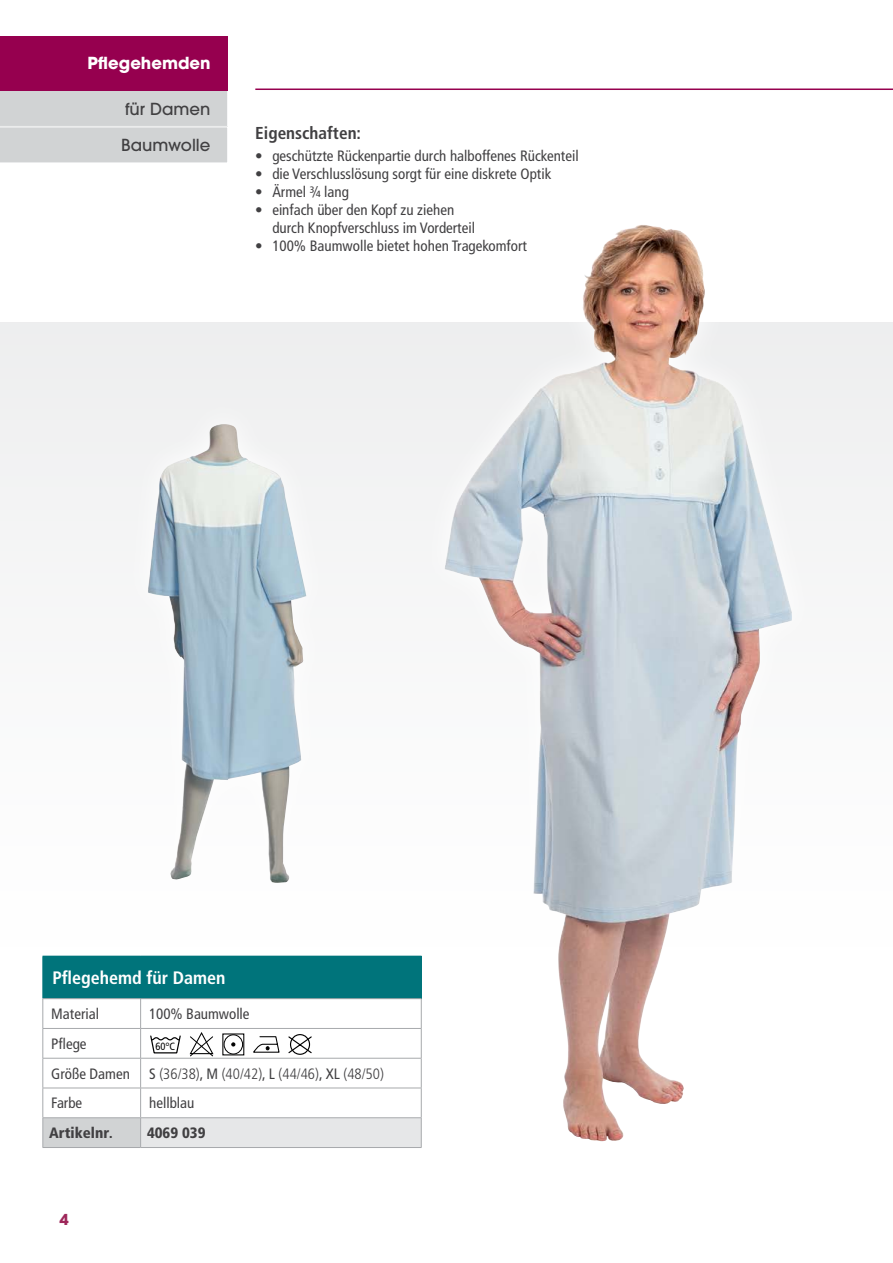
<style>
.page{position:relative;width:893px;height:1263px;background:#fff}
.page>*{position:absolute;margin:0;border:0;box-sizing:border-box;transform-origin:0 0}
.t1{font:700 condensed 18px "Frutiger LT Std";color:#fff}
.t2{font:700 condensed 17.25px "Frutiger LT Std";color:#414042}
.t3{font:500 16.5px "ITC Avant Garde Pro";color:#414042}
.t4{font:700 16.5px "ITC Avant Garde Pro";color:#fff}
.t5{font:condensed 15px/18px "Frutiger LT Std";color:#414042}
.t6{font:300 condensed 15px "Frutiger LT Pro";color:#414042}
.t7{font:900 condensed 15px "Frutiger LT Std";color:#414042}
.t8{font:700 15px "ITC Avant Garde Pro";color:#9e275a}
.t9{font:condensed 10.5px "Frutiger LT Std";color:#000}
.s1{font-style:inherit}
.s2{font-family:"Frutiger LT Std";font-weight:400}
.s3{font-size:13.5px}
</style>
<div class="page">
<div style="left:0;top:322px;width:893px;height:941px;background:linear-gradient(to right,#f9f9f9,#fff)"></div>
<div style="left:0;top:90px;width:228px;height:73px;background:#d1d3d4"></div>
<hr style="left:255px;top:89px;width:638px;height:1px;background:#96004f">
<div style="left:0;top:36px;width:228px;height:54px;background:#96004f"></div>
<svg style="left:419px;top:225px;width:399px;height:943px"></svg>
<img style="left:444px;top:225px;width:197px;height:899px">
<div style="left:122px;top:398px;width:210px;height:511px;background:#f8f8f8"></div>
<img style="left:148px;top:424px;width:158px;height:459px">
<div style="left:43px;top:956px;width:378px;height:43px;background:#00747b"></div>
<div style="left:141px;top:1118px;width:280px;height:29px;background:#e6e7e8"></div>
<hr style="left:421px;top:956px;width:1px;height:42px;background:#00747b">
<hr style="left:43px;top:998px;width:98px;height:1px;background:#a7a9ac">
<hr style="left:141px;top:998px;width:281px;height:1px;background:#a7a9ac">
<hr style="left:141px;top:1028px;width:281px;height:1px;background:#a7a9ac">
<svg style="left:421px;top:999px;width:1px;height:59px"></svg>
<hr style="left:141px;top:1058px;width:281px;height:1px;background:#a7a9ac">
<hr style="left:421px;top:1058px;width:1px;height:30px;background:#a7a9ac">
<hr style="left:141px;top:1088px;width:281px;height:1px;background:#a7a9ac">
<hr style="left:141px;top:1117px;width:281px;height:1px;background:#a7a9ac">
<svg style="left:43px;top:999px;width:98px;height:148px"></svg>
<svg style="left:421px;top:1088px;width:1px;height:59px"></svg>
<hr style="left:43px;top:1147px;width:98px;height:1px;background:#a7a9ac">
<hr style="left:141px;top:1147px;width:281px;height:1px;background:#a7a9ac">
<svg style="left:149px;top:1034px;width:33px;height:20px"></svg>
<div style="left:224px;top:1034px;width:19px;height:20px;border:1px solid #000;border-radius:50%"></div>
<div style="left:290px;top:1034px;width:20px;height:21px;border:1px solid #000;border-radius:50%"></div>
<svg style="left:287px;top:1035px;width:26px;height:19px"></svg>
<svg style="left:189px;top:1031px;width:25px;height:26px"></svg>
<svg style="left:253px;top:1036px;width:27px;height:17px"></svg>
<p class="t4" style="left:87px;top:52px;width:125px">Pflegehemden</p>
<p class="t3" style="left:125px;top:98px;width:87px">für Damen</p>
<p class="t3" style="left:121px;top:134px;width:91px">Baumwolle</p>
<p class="t2" style="left:255px;top:123px;width:107px">Eigenschaften:</p>
<p class="t5" style="left:255px;top:147px;width:325px">• geschützte Rückenpartie durch halboffenes Rückenteil</p>
<p class="t5" style="left:255px;top:165px;width:298px">• die Verschlusslösung sorgt für eine diskrete Optik</p>
<p class="t5" style="left:255px;top:183px;width:95px">• Ärmel 3/4 lang</p>
<p class="t5" style="left:272px;top:201px;width:204px;text-indent:-17px">• einfach über den Kopf zu ziehen durch Knopfverschluss im Vorderteil</p>
<p class="t5" style="left:255px;top:237px;width:273px">• 100% Baumwolle bietet hohen Tragekomfort</p>
<p class="t1" style="left:52px;top:967px;width:175px">Pflegehemd für Damen</p>
<p class="t5" style="left:51px;top:1005px;width:49px">Material</p>
<p class="t5" style="left:149px;top:1005px;width:102px">100% Baumwolle</p>
<p class="t5" style="left:51px;top:1029px;width:80px;line-height:29.7px">Pflege<br>Größe Damen</p>
<p class="t9" style="left:155px;top:1040px;width:21px">60<span class="s1">°C</span></p>
<p class="t6" style="left:149px;top:1065px;width:236px"><span class="s2">S</span> (36/38)<span class="s2">, M</span> (40/42)<span class="s2">, L</span> (44/46)<span class="s2">, XL</span> (48/50)</p>
<p class="t5" style="left:51px;top:1094px;width:32px">Farbe</p>
<p class="t5" style="left:149px;top:1094px;width:47px">hellblau</p>
<p class="t7" style="left:49px;top:1124px;width:65px">Artikelnr<span class="s3">.</span></p>
<p class="t7" style="left:147px;top:1124px;width:60px">4069 039</p>
<p class="t8" style="left:60px;top:1209px;width:11px">4</p>
</div>
